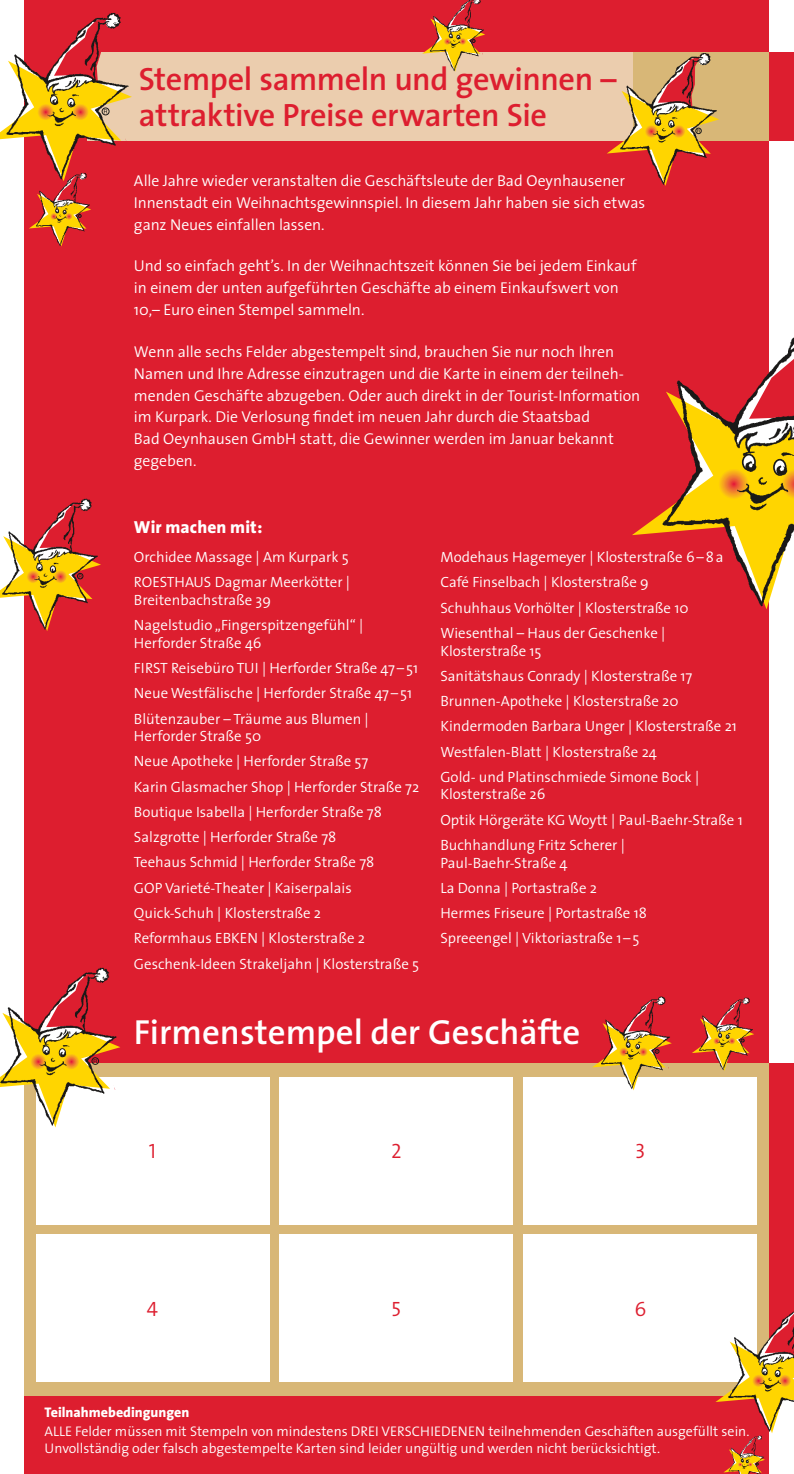
<style>
.page{position:relative;width:794px;height:1474px;background:#fff}
.page>*{position:absolute;margin:0;border:0;box-sizing:border-box;transform-origin:0 0}
.t1{font:600 35px "The Sans";color:#fff}
.t2{font:600 32.38px/36.8px "The Sans";letter-spacing:-.01em;color:#dd1e2f}
.t3{font:20.82px "The Sans Semi Light Caps";color:#dd1e2f}
.t4{font:800 17.5px "The Sans";letter-spacing:.005em;color:#fff}
.t5{font:300 15.75px/21.9px "The Sans";letter-spacing:-.005em;color:#fff}
.t6{font:300 14.88px/25.2px "The Sans";color:#fff}
.t7{font:300 14px/16.6px "The Sans";color:#fff}
.t8{font:800 14px "The Sans";color:#fff}
</style>
<div class="page">
<div style="left:25px;top:0;width:744px;height:1473px;background:#dd1e2f"></div>
<div style="left:25px;top:1063px;width:769px;height:332px;background:#d8b777"></div>
<div style="left:87px;top:52px;width:682px;height:89px;background:#ebcdae"></div>
<div style="left:634px;top:52px;width:160px;height:89px;background:#d8b777"></div>
<div style="left:769px;top:52px;width:25px;height:89px;background:#dd1e2f"></div>
<div style="left:769px;top:1063px;width:25px;height:332px;background:#dd1e2f"></div>
<img style="left:1px;top:498px;width:98px;height:132px">
<img style="left:619px;top:53px;width:98px;height:132px">
<svg style="left:632px;top:514px;width:135px;height:95px"></svg>
<img style="left:661px;top:337px;width:133px;height:271px">
<svg style="left:422px;top:34px;width:63px;height:38px"></svg>
<img style="left:429px;top:0;width:55px;height:71px">
<svg style="left:0;top:14px;width:132px;height:233px"></svg>
<img style="left:36px;top:173px;width:54px;height:73px">
<svg style="left:692px;top:1033px;width:62px;height:38px"></svg>
<img style="left:699px;top:997px;width:54px;height:73px">
<div style="left:279px;top:1077px;width:234px;height:147px;background:#fff"></div>
<div style="left:279px;top:1234px;width:234px;height:147px;background:#fff"></div>
<div style="left:523px;top:1077px;width:234px;height:147px;background:#fff"></div>
<div style="left:523px;top:1234px;width:234px;height:147px;background:#fff"></div>
<div style="left:36px;top:1077px;width:233px;height:147px;background:#fff"></div>
<div style="left:36px;top:1234px;width:233px;height:147px;background:#fff"></div>
<img style="left:0;top:967px;width:118px;height:159px">
<svg style="left:592px;top:1042px;width:80px;height:49px"></svg>
<img style="left:601px;top:996px;width:69px;height:93px">
<svg style="left:715px;top:1381px;width:58px;height:92px"></svg>
<img style="left:727px;top:1311px;width:67px;height:121px">
<h2 class="t2" style="left:139px;top:59px;width:479px">Stempel sammeln und gewinnen – attraktive Preise erwarten Sie</h2>
<p class="t5" style="left:134px;top:169px;width:512px">Alle Jahre wieder veranstalten die Geschäftsleute der Bad Oeynhausener<br>Innenstadt ein Weihnachtsgewinnspiel. In diesem Jahr haben sie sich etwas ganz Neues einfallen lassen.</p>
<p class="t5" style="left:134px;top:254px;width:504px">Und so einfach geht’s. In der Weihnachtszeit können Sie bei jedem Einkauf in einem der unten aufgeführten Geschäfte ab einem Einkaufswert von<br>10,– Euro einen Stempel sammeln.</p>
<p class="t5" style="left:134px;top:340px;width:508px">Wenn alle sechs Felder abgestempelt sind, brauchen Sie nur noch Ihren Namen und Ihre Adresse einzutragen und die Karte in einem der teilneh&shy;menden Geschäfte abzugeben. Oder auch direkt in der Tourist-Information im Kurpark. Die Verlosung findet im neuen Jahr durch die Staatsbad<br>Bad Oeynhausen GmbH statt, die Gewinner werden im Januar bekannt gegeben.</p>
<p class="t4" style="left:134px;top:512px;width:130px">Wir machen mit:</p>
<p class="t6" style="left:134px;top:544px;width:217px">Orchidee Massage | Am Kurpark 5<br>ROESTHAUS Dagmar Meerkötter |</p>
<p class="t6" style="left:134px;top:587px;width:231px">Breitenbachstraße 39<br>Nagelstudio „Fingerspitzengefühl“ |</p>
<p class="t6" style="left:134px;top:629px;width:285px">Herforder Straße 46<br>FIRST Reisebüro TUI | Herforder Straße 47 – 51<br>Neue Westfälische | Herforder Straße 47 – 51<br>Blütenzauber – Träume aus Blumen |</p>
<p class="t6" style="left:134px;top:723px;width:287px">Herforder Straße 50<br>Neue Apotheke | Herforder Straße 57<br>Karin Glasmacher Shop | Herforder Straße 72<br>Boutique Isabella | Herforder Straße 78<br>Salzgrotte | Herforder Straße 78<br>Teehaus Schmid | Herforder Straße 78<br>GOP Varieté-Theater | Kaiserpalais Quick-Schuh | Klosterstraße 2<br>Reformhaus EBKEN | Klosterstraße 2<br>Geschenk-Ideen Strakeljahn | Klosterstraße 5</p>
<p class="t6" style="left:440px;top:544px;width:285px">Modehaus Hagemeyer | Klosterstraße 6 – 8 a Café Finselbach | Klosterstraße 9<br>Schuhhaus Vorhölter | Klosterstraße 10<br>Wiesenthal – Haus der Geschenke |</p>
<p class="t6" style="left:440px;top:637px;width:298px">Klosterstraße 15<br>Sanitätshaus Conrady | Klosterstraße 17<br>Brunnen-Apotheke | Klosterstraße 20<br>Kindermoden Barbara Unger | Klosterstraße 21<br>Westfalen-Blatt | Klosterstraße 24<br>Gold- und Platinschmiede Simone Bock |</p>
<p class="t6" style="left:440px;top:781px;width:304px">Klosterstraße 26<br>Optik Hörgeräte KG Woytt | Paul-Baehr-Straße 1<br>Buchhandlung Fritz Scherer |</p>
<p class="t6" style="left:440px;top:849px;width:208px">Paul-Baehr-Straße 4<br>La Donna | Portastraße 2<br>Hermes Friseure | Portastraße 18<br>Spreeengel | Viktoriastraße 1 – 5</p>
<h1 class="t1" style="left:134px;top:1003px;width:448px">Firmenstempel der Geschäfte</h1>
<h3 class="t3" style="left:149px;top:1133px;width:9px">1</h3>
<h3 class="t3" style="left:391px;top:1133px;width:12px">2</h3>
<h3 class="t3" style="left:635px;top:1133px;width:12px">3</h3>
<h3 class="t3" style="left:147px;top:1291px;width:13px">4</h3>
<h3 class="t3" style="left:391px;top:1291px;width:11px">5</h3>
<h3 class="t3" style="left:634px;top:1291px;width:13px">6</h3>
<p class="t8" style="left:45px;top:1400px;width:146px">Teilnahmebedingungen</p>
<p class="t7" style="left:45px;top:1422px;width:706px">ALLE Felder müssen mit Stempeln von mindestens DREI VERSCHIEDENEN teilnehmenden Geschäften ausgefüllt sein.<br>Unvollständig oder falsch abgestempelte Karten sind leider ungültig und werden nicht berücksichtigt.</p>
</div>
